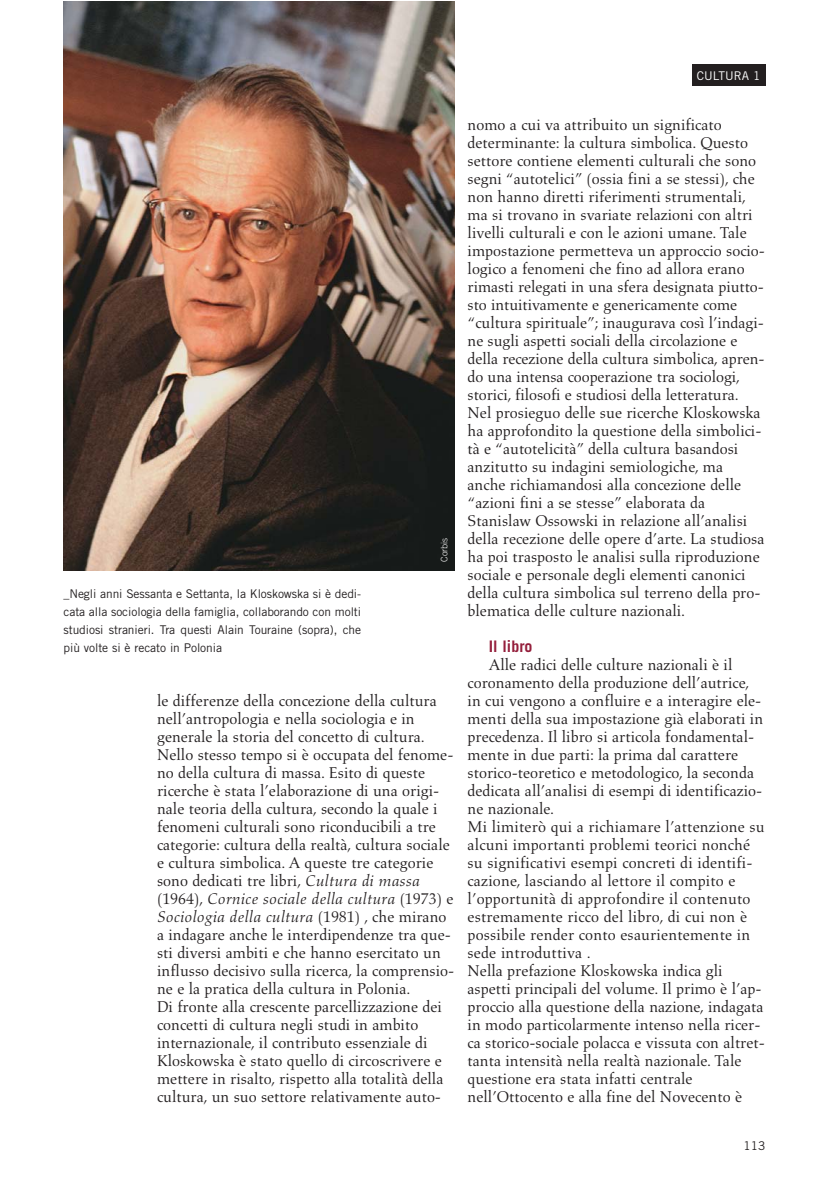
<style>
.page{position:relative;width:838px;height:1191px;background:#fff}
.page>*{position:absolute;margin:0;border:0;box-sizing:border-box;transform-origin:0 0}
.t1{font:15.9px/18px "Aldus";color:#231f20}
.t2{font:700 15.9px "Trade Gothic";color:#941e3b}
.t3{font:12px/18px "Trade Gothic";letter-spacing:-.005em;color:#231f20;text-align:justify}
.t4{font:12px "Trade Gothic";color:#fff}
.t5{font:300 9px "Trade Gothic";color:#fff}
.s1{font-style:italic}
</style>
<div class="page">
<div style="left:691px;top:65px;width:74px;height:21px;background:#231f20"></div>
<img style="left:63px;top:1px;width:392px;height:570px">
<p class="t4" style="left:696px;top:71px;width:65px">CULTURA 1</p>
<p class="t3" style="left:63px;top:585px;width:299px">_Negli anni Sessanta e Settanta, la Kloskowska si è dedi&shy;cata alla sociologia della famiglia, collaborando con molti studiosi stranieri. Tra questi Alain Touraine (sopra), che più volte si è recato in Polonia</p>
<p class="t5" style="left:441px;top:562px;width:25px;rotate:-90deg">Corbis</p>
<p class="t1" style="left:157px;top:693px;width:299px">le differenze della concezione della cultura nell’antropologia e nella sociologia e in generale la storia del concetto di cultura.<br>Nello stesso tempo si è occupata del fenome&shy;no della cultura di massa. Esito di queste ricerche è stata l’elaborazione di una origi&shy;nale teoria della cultura, secondo la quale i fenomeni culturali sono riconducibili a tre categorie: cultura della realtà, cultura sociale e cultura simbolica. A queste tre categorie sono dedicati tre libri, <span class="s1">Cultura di massa </span>(1964), <span class="s1">Cornice sociale della cultura</span> (1973) e <span class="s1">Sociologia della cultura</span> (1981) , che mirano a indagare anche le interdipendenze tra que&shy;sti diversi ambiti e che hanno esercitato un influsso decisivo sulla ricerca, la comprensio&shy;ne e la pratica della cultura in Polonia.<br>Di fronte alla crescente parcellizzazione dei concetti di cultura negli studi in ambito internazionale, il contributo essenziale di Kloskowska è stato quello di circoscrivere e mettere in risalto, rispetto alla totalità della cultura, un suo settore relativamente auto-</p>
<p class="t1" style="left:467px;top:117px;width:299px">nomo a cui va attribuito un significato determinante: la cultura simbolica. Questo settore contiene elementi culturali che sono segni “autotelici” (ossia fini a se stessi), che non hanno diretti riferimenti strumentali, ma si trovano in svariate relazioni con altri livelli culturali e con le azioni umane. Tale impostazione permetteva un approccio socio&shy;logico a fenomeni che fino ad allora erano rimasti relegati in una sfera designata piutto&shy;sto intuitivamente e genericamente come “cultura spirituale”; inaugurava così l’indagi&shy;ne sugli aspetti sociali della circolazione e della recezione della cultura simbolica, apren&shy;do una intensa cooperazione tra sociologi, storici, filosofi e studiosi della letteratura.<br>Nel prosieguo delle sue ricerche Kloskowska ha approfondito la questione della simbolici&shy;tà e “autotelicità” della cultura basandosi anzitutto su indagini semiologiche, ma<br>anche richiamandosi alla concezione delle “azioni fini a se stesse” elaborata da Stanislaw Ossowski in relazione all’analisi della recezione delle opere d’arte. La studiosa ha poi trasposto le analisi sulla riproduzione sociale e personale degli elementi canonici della cultura simbolica sul terreno della pro&shy;blematica delle culture nazionali.</p>
<p class="t2" style="left:489px;top:640px;width:45px">Il libro</p>
<p class="t1" style="left:467px;top:657px;width:299px;text-indent:21px">Alle radici delle culture nazionali è il coronamento della produzione dell’autrice, in cui vengono a confluire e a interagire ele&shy;menti della sua impostazione già elaborati in precedenza. Il libro si articola fondamental&shy;mente in due parti: la prima dal carattere storico-teoretico e metodologico, la seconda dedicata all’analisi di esempi di identificazio&shy;ne nazionale.<br>Mi limiterò qui a richiamare l’attenzione su alcuni importanti problemi teorici nonché su significativi esempi concreti di identifi&shy;cazione, lasciando al lettore il compito e l’opportunità di approfondire il contenuto estremamente ricco del libro, di cui non è possibile render conto esaurientemente in sede introduttiva .<br>Nella prefazione Kloskowska indica gli aspetti principali del volume. Il primo è l’ap&shy;proccio alla questione della nazione, indagata in modo particolarmente intenso nella ricer&shy;ca storico-sociale polacca e vissuta con altret&shy;tanta intensità nella realtà nazionale. Tale questione era stata infatti centrale nell’Ottocento e alla fine del Novecento è</p>
<p class="t3" style="left:743px;top:1137px;width:23px">113</p>
</div>
